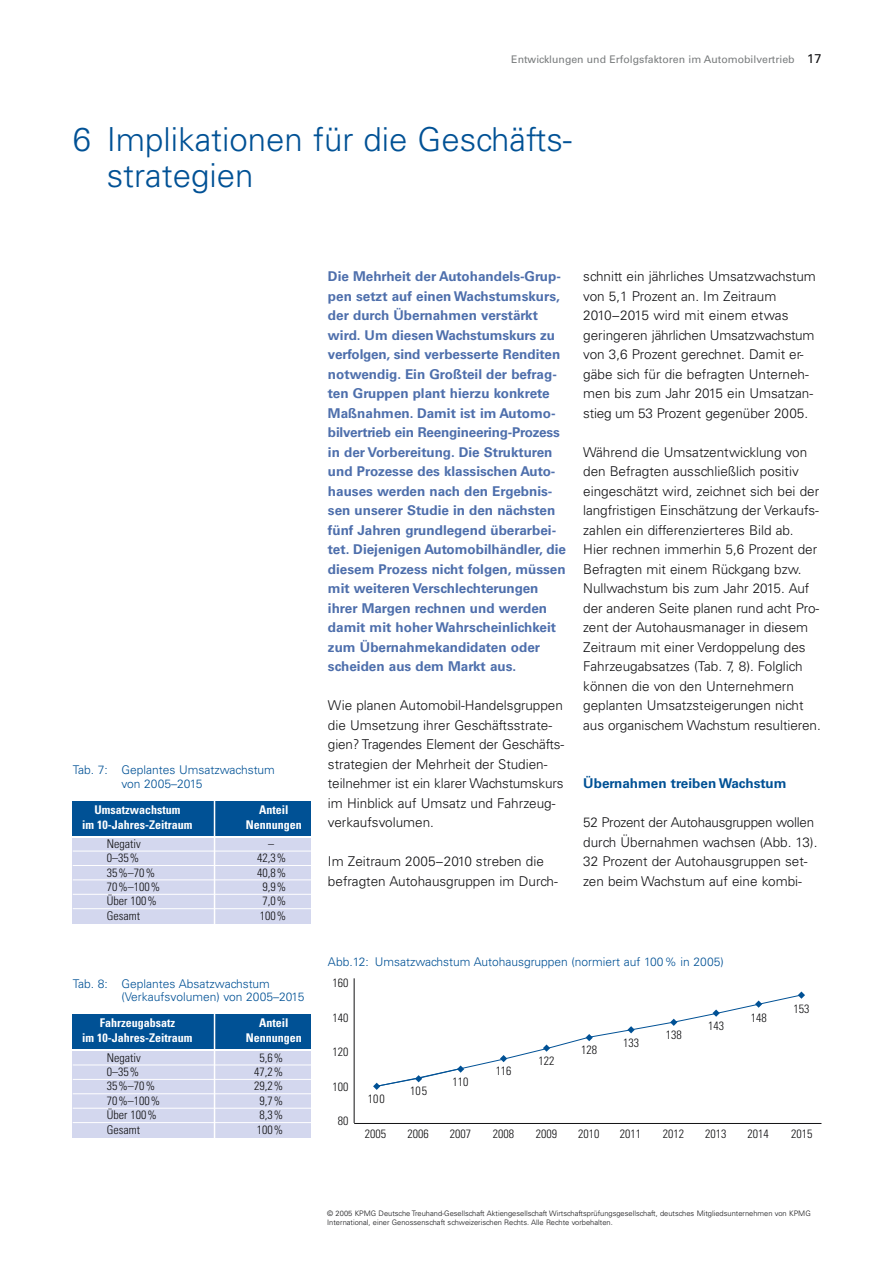
<style>
.page{position:relative;width:893px;height:1262px;background:#fff}
.page>*{position:absolute;margin:0;border:0;box-sizing:border-box;transform-origin:0 0}
.t1{font:300 33px/36px "Univers";color:#005195}
.t2{font:300 13.5px/19.5px "Univers";color:#121214}
.t3{font:700 13.5px/19.5px "Univers";color:#4e6fac}
.t4{font:700 13.5px "Univers";color:#005195}
.t5{font:300 condensed 12px "Univers";color:#121214}
.t6{font:300 12px/13.5px "Univers";color:#005195}
.t7{font:700 condensed 12px "Univers";color:#fff}
.t8{font:10.5px "Univers";color:#797c7d}
.t9{font:300 7.5px/9px "Univers";color:#121214}
.s1{font-size:12.75px;color:#121214}
</style>
<div class="page">
<svg style="left:373px;top:991px;width:432px;height:98px"></svg>
<div style="left:73px;top:837px;width:238px;height:86px;background:#d3d7ee"></div>
<hr style="left:73px;top:850px;width:238px;height:1px;background:#fff">
<hr style="left:73px;top:865px;width:238px;height:1px;background:#fff">
<hr style="left:73px;top:879px;width:238px;height:1px;background:#fff">
<hr style="left:73px;top:894px;width:238px;height:1px;background:#fff">
<hr style="left:73px;top:908px;width:238px;height:1px;background:#fff">
<div style="left:73px;top:801px;width:238px;height:34px;background:#005195"></div>
<hr style="left:214px;top:799px;width:1px;height:126px;background:#fff">
<div style="left:73px;top:1051px;width:238px;height:87px;background:#d3d7ee"></div>
<hr style="left:73px;top:1064px;width:238px;height:1px;background:#fff">
<hr style="left:73px;top:1079px;width:238px;height:1px;background:#fff">
<hr style="left:73px;top:1093px;width:238px;height:1px;background:#fff">
<hr style="left:73px;top:1107px;width:238px;height:1px;background:#fff">
<hr style="left:73px;top:1122px;width:238px;height:1px;background:#fff">
<div style="left:73px;top:1014px;width:238px;height:34px;background:#005195"></div>
<hr style="left:214px;top:1012px;width:1px;height:127px;background:#fff">
<hr style="left:354px;top:978px;width:1px;height:145px;background:#121214">
<hr style="left:354px;top:1123px;width:467px;height:1px;background:#121214">
<p class="t8" style="left:511px;top:55px;width:312px">Entwicklungen und Erfolgsfaktoren im Automobilvertrieb <span class="s1">17</span></p>
<h1 class="t1" style="left:107px;top:125px;width:467px;text-indent:-34px">6 Implikationen für die Geschäfts&shy;strategien</h1>
<p class="t6" style="left:121px;top:764px;width:155px;text-indent:-49px">Tab. 7: Geplantes Umsatzwachstum von 2005–2015</p>
<p class="t7" style="left:94px;top:805px;width:87px">Umsatzwachstum</p>
<p class="t7" style="left:259px;top:805px;width:31px">Anteil</p>
<p class="t7" style="left:82px;top:820px;width:112px">im 10-Jahres-Zeitraum</p>
<p class="t7" style="left:246px;top:820px;width:57px">Nennungen</p>
<p class="t5" style="left:107px;top:839px;width:35px">Negativ</p>
<p class="t5" style="left:268px;top:839px;width:7px">–</p>
<p class="t5" style="left:107px;top:853px;width:34px">0–35%</p>
<p class="t5" style="left:257px;top:853px;width:31px">42,3%</p>
<p class="t5" style="left:107px;top:868px;width:50px">35%–70%</p>
<p class="t5" style="left:257px;top:868px;width:31px">40,8%</p>
<p class="t5" style="left:107px;top:882px;width:55px">70%–100%</p>
<p class="t5" style="left:262px;top:882px;width:25px">9,9%</p>
<p class="t5" style="left:107px;top:896px;width:51px">Über 100%</p>
<p class="t5" style="left:262px;top:896px;width:25px">7,0%</p>
<p class="t5" style="left:107px;top:911px;width:35px">Gesamt</p>
<p class="t5" style="left:260px;top:911px;width:28px">100%</p>
<p class="t3" style="left:328px;top:268px;width:240px">Die Mehrheit der Autohandels-Grup&shy;pen setzt auf einen Wachstumskurs, der durch Übernahmen verstärkt wird. Um diesen Wachstumskurs zu verfolgen, sind verbesserte Renditen notwendig. Ein Großteil der befrag&shy;ten Gruppen plant hierzu konkrete Maßnahmen. Damit ist im Automo&shy;bilvertrieb ein Reengineering-Prozess in der Vorbereitung. Die Strukturen und Prozesse des klassischen Auto&shy;hauses werden nach den Ergebnis&shy;sen unserer Studie in den nächsten fünf Jahren grundlegend überarbei&shy;tet. Diejenigen Automobilhändler, die diesem Prozess nicht folgen, müssen mit weiteren Verschlechterungen ihrer Margen rechnen und werden damit mit hoher Wahrscheinlichkeit zum Übernahmekandidaten oder scheiden aus dem Markt aus.</p>
<p class="t2" style="left:328px;top:697px;width:237px">Wie planen Automobil-Handelsgruppen die Umsetzung ihrer Geschäftsstrate&shy;gien? Tragendes Element der Geschäfts&shy;strategien der Mehrheit der Studien&shy;teilnehmer ist ein klarer Wachstumskurs im Hinblick auf Umsatz und Fahrzeug&shy;verkaufsvolumen.</p>
<p class="t2" style="left:328px;top:853px;width:231px">Im Zeitraum 2005–2010 streben die befragten Autohausgruppen im Durch-</p>
<p class="t2" style="left:583px;top:268px;width:234px">schnitt ein jährliches Umsatzwachstum von 5,1 Prozent an. Im Zeitraum 2010–2015 wird mit einem etwas geringeren jährlichen Umsatzwachstum von 3,6 Prozent gerechnet. Damit er&shy;gäbe sich für die befragten Unterneh&shy;men bis zum Jahr 2015 ein Umsatzan&shy;stieg um 53 Prozent gegenüber 2005.</p>
<p class="t2" style="left:583px;top:443px;width:239px">Während die Umsatzentwicklung von den Befragten ausschließlich positiv eingeschätzt wird, zeichnet sich bei der langfristigen Einschätzung der Verkaufs&shy;zahlen ein differenzierteres Bild ab.<br>Hier rechnen immerhin 5,6 Prozent der Befragten mit einem Rückgang bzw.<br>Nullwachstum bis zum Jahr 2015. Auf der anderen Seite planen rund acht Pro&shy;zent der Autohausmanager in diesem Zeitraum mit einer Verdoppelung des Fahrzeugabsatzes (Tab. 7, 8). Folglich können die von den Unternehmern geplanten Umsatzsteigerungen nicht aus organischem Wachstum resultieren.</p>
<p class="t4" style="left:583px;top:778px;width:205px">Übernahmen treiben Wachstum</p>
<p class="t2" style="left:583px;top:814px;width:236px">52 Prozent der Autohausgruppen wollen durch Übernahmen wachsen (Abb. 13).<br>32 Prozent der Autohausgruppen set&shy;zen beim Wachstum auf eine kombi-</p>
<p class="t6" style="left:328px;top:955px;width:397px">Abb.12: Umsatzwachstum Autohausgruppen (normiert auf 100% in 2005)</p>
<p class="t6" style="left:121px;top:977px;width:184px;text-indent:-49px">Tab. 8: Geplantes Absatzwachstum (Verkaufsvolumen) von 2005–2015</p>
<p class="t7" style="left:100px;top:1018px;width:77px">Fahrzeugabsatz</p>
<p class="t7" style="left:259px;top:1018px;width:31px">Anteil</p>
<p class="t7" style="left:82px;top:1033px;width:112px">im 10-Jahres-Zeitraum</p>
<p class="t7" style="left:246px;top:1033px;width:57px">Nennungen</p>
<p class="t5" style="left:107px;top:1053px;width:35px">Negativ</p>
<p class="t5" style="left:259px;top:1053px;width:25px">5,6%</p>
<p class="t5" style="left:107px;top:1067px;width:34px">0–35%</p>
<p class="t5" style="left:254px;top:1067px;width:31px">47,2%</p>
<p class="t5" style="left:107px;top:1081px;width:50px">35%–70%</p>
<p class="t5" style="left:254px;top:1081px;width:31px">29,2%</p>
<p class="t5" style="left:107px;top:1096px;width:55px">70%–100%</p>
<p class="t5" style="left:259px;top:1096px;width:25px">9,7%</p>
<p class="t5" style="left:107px;top:1110px;width:51px">Über 100%</p>
<p class="t5" style="left:259px;top:1110px;width:25px">8,3%</p>
<p class="t5" style="left:107px;top:1125px;width:35px">Gesamt</p>
<p class="t5" style="left:257px;top:1125px;width:28px">100%</p>
<p class="t5" style="left:332px;top:978px;width:17px">160</p>
<p class="t5" style="left:332px;top:1013px;width:17px">140</p>
<p class="t5" style="left:332px;top:1047px;width:17px">120</p>
<p class="t5" style="left:332px;top:1082px;width:17px">100</p>
<p class="t5" style="left:338px;top:1116px;width:12px">80</p>
<p class="t5" style="left:368px;top:1094px;width:19px">100</p>
<p class="t5" style="left:410px;top:1086px;width:19px">105</p>
<p class="t5" style="left:452px;top:1077px;width:17px">110</p>
<p class="t5" style="left:495px;top:1066px;width:17px">116</p>
<p class="t5" style="left:538px;top:1056px;width:17px">122</p>
<p class="t5" style="left:581px;top:1045px;width:17px">128</p>
<p class="t5" style="left:623px;top:1038px;width:17px">133</p>
<p class="t5" style="left:665px;top:1030px;width:17px">138</p>
<p class="t5" style="left:708px;top:1021px;width:17px">143</p>
<p class="t5" style="left:750px;top:1013px;width:17px">148</p>
<p class="t5" style="left:793px;top:1004px;width:17px">153</p>
<p class="t5" style="left:365px;top:1129px;width:23px">2005</p>
<p class="t5" style="left:407px;top:1129px;width:23px">2006</p>
<p class="t5" style="left:449px;top:1129px;width:23px">2007</p>
<p class="t5" style="left:492px;top:1129px;width:23px">2008</p>
<p class="t5" style="left:535px;top:1129px;width:23px">2009</p>
<p class="t5" style="left:578px;top:1129px;width:23px">2010</p>
<p class="t5" style="left:619px;top:1129px;width:23px">2011</p>
<p class="t5" style="left:662px;top:1129px;width:23px">2012</p>
<p class="t5" style="left:705px;top:1129px;width:23px">2013</p>
<p class="t5" style="left:747px;top:1129px;width:23px">2014</p>
<p class="t5" style="left:791px;top:1129px;width:23px">2015</p>
<p class="t9" style="left:327px;top:1209px;width:485px">© 2005 KPMG Deutsche Treuhand-Gesellschaft Aktiengesellschaft Wirtschaftsprüfungsgesellschaft, deutsches Mitgliedsunternehmen von KPMG<br>International, einer Genossenschaft schweizerischen Rechts. Alle Rechte vorbehalten.</p>
</div>
